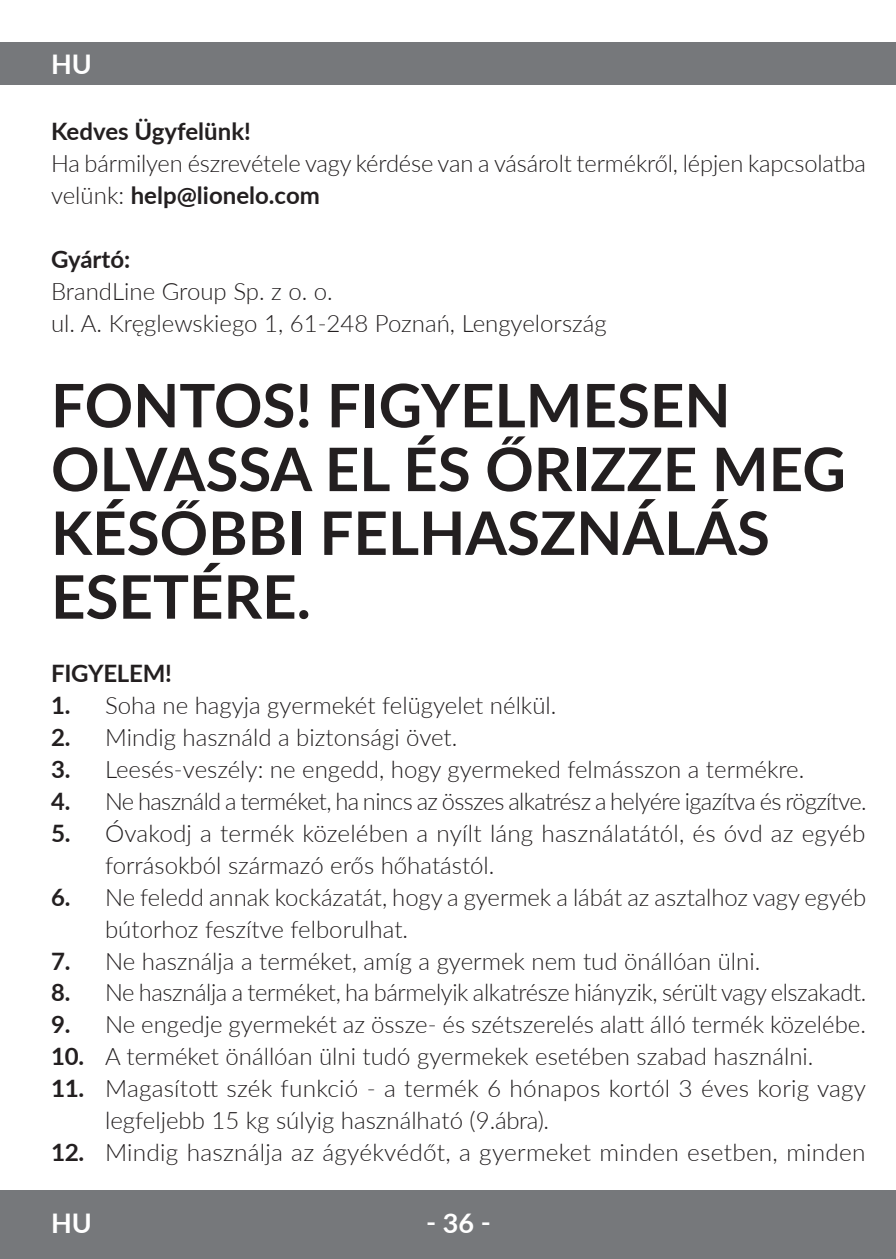
<style>
.page{position:relative;width:896px;height:1259px;background:#fff}
.page>*{position:absolute;margin:0;border:0;box-sizing:border-box;transform-origin:0 0}
.t1{font:700 60px/63.9px "Lato";color:#231f20}
.t2{font:700 27px "Lato";color:#fff}
.t3{font:300 24px/31.8px "Lato";color:#231f20}
.t4{font:300 24px "Lato";letter-spacing:-.03em;color:#231f20}
.t5{font:700 24px "Lato";letter-spacing:-.01em;color:#231f20}
.s1{font-weight:700}
</style>
<div class="page">
<div style="left:0;top:1190px;width:895px;height:69px;background:#76787b"></div>
<div style="left:0;top:43px;width:895px;height:42px;background:#76787b"></div>
<p class="t2" style="left:51px;top:49px;width:42px">HU</p>
<p class="t5" style="left:51px;top:114px;width:201px">Kedves Ügyfelünk!</p>
<p class="t3" style="left:51px;top:147px;width:816px">Ha bármilyen észrevétele vagy kérdése van a vásárolt termékről, lépjen kapcsolatba velünk: <span class="s1">help@lionelo.com</span></p>
<p class="t5" style="left:51px;top:241px;width:81px">Gyártó:</p>
<p class="t3" style="left:51px;top:274px;width:557px">BrandLine Group Sp. z o. o.<br>ul. A. Kręglewskiego 1, 61-248 Poznań, Lengyelország</p>
<h1 class="t1" style="left:51px;top:371px;width:796px">FONTOS! FIGYELMESEN<br>OLVASSA EL ÉS ŐRIZZE MEG<br>KÉSŐBBI FELHASZNÁLÁS<br>ESETÉRE.</h1>
<p class="t5" style="left:51px;top:656px;width:122px">FIGYELEM!</p>
<p class="t3" style="left:51px;top:689px;width:507px"><span class="s1">1.</span> Soha ne hagyja gyermekét felügyelet nélkül.</p>
<p class="t3" style="left:51px;top:721px;width:408px"><span class="s1">2.</span> Mindig használd a biztonsági övet.</p>
<p class="t3" style="left:51px;top:753px;width:754px"><span class="s1">3.</span> Leesés-veszély: ne engedd, hogy gyermeked felmásszon a termékre.</p>
<p class="t4" style="left:51px;top:785px;width:817px"><span class="s1">4.</span> Ne használd a terméket, ha nincs az összes alkatrész a helyére igazítva és rögzítve.</p>
<p class="t3" style="left:105px;top:816px;width:761px;text-indent:-54px"><span class="s1">5.</span> Óvakodj a termék közelében a nyílt láng használatától, és óvd az egyéb forrásokból származó erős hőhatástól.</p>
<p class="t3" style="left:105px;top:880px;width:762px;text-indent:-54px"><span class="s1">6.</span> Ne feledd annak kockázatát, hogy a gyermek a lábát az asztalhoz vagy egyéb bútorhoz feszítve felborulhat.</p>
<p class="t3" style="left:51px;top:944px;width:710px"><span class="s1">7.</span> Ne használja a terméket, amíg a gyermek nem tud önállóan ülni.</p>
<p class="t3" style="left:51px;top:976px;width:816px"><span class="s1">8.</span> Ne használja a terméket, ha bármelyik alkatrésze hiányzik, sérült vagy elszakadt.</p>
<p class="t3" style="left:51px;top:1008px;width:816px"><span class="s1">9.</span> Ne engedje gyermekét az össze- és szétszerelés alatt álló termék közelébe.</p>
<p class="t3" style="left:51px;top:1040px;width:764px"><span class="s1">10.</span> A terméket önállóan ülni tudó gyermekek esetében szabad használni.</p>
<p class="t3" style="left:105px;top:1072px;width:762px;text-indent:-54px"><span class="s1">11.</span> Magasított szék funkció - a termék 6 hónapos kortól 3 éves korig vagy legfeljebb 15 kg súlyig használható (9.ábra).</p>
<p class="t3" style="left:51px;top:1135px;width:816px"><span class="s1">12.</span> Mindig használja az ágyékvédőt, a gyermeket minden esetben, minden</p>
<p class="t2" style="left:51px;top:1207px;width:42px">HU</p>
<p class="t2" style="left:426px;top:1203px;width:66px">‑ 36 ‑</p>
</div>
